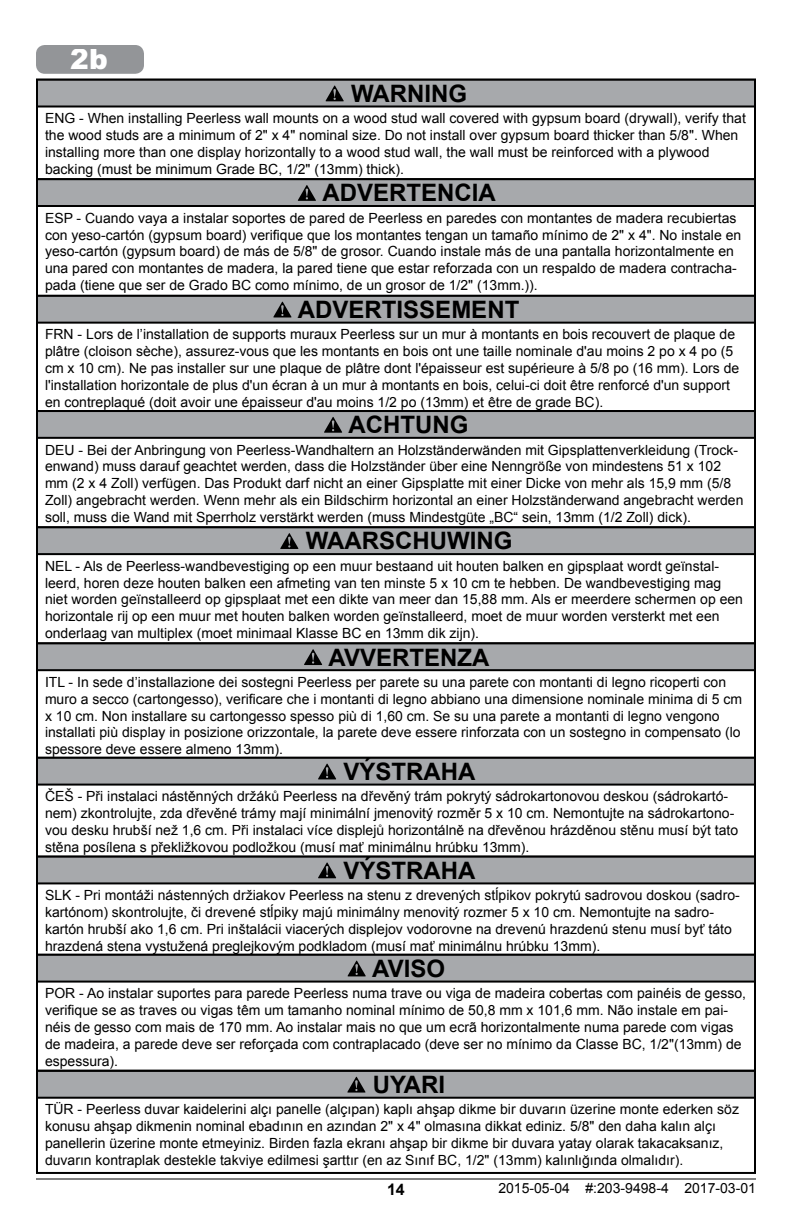
<style>
.page{position:relative;width:792px;height:1224px;background:#fff}
.page>*{position:absolute;margin:0;border:0;box-sizing:border-box;transform-origin:0 0}
.t1{font:900 28px "Arial";color:#fff}
.t2{font:700 24px "Arial";color:#000}
.t3{font:700 16px "Arial";color:#000}
.t4{font:14px/16.8px "Arial";color:#000}
</style>
<div class="page">
<hr style="left:36px;top:1178px;width:720px;height:2px;background:#000">
<div style="left:38px;top:47px;width:104px;height:25px;background:#939598;border-radius:7px"></div>
<div style="left:36px;top:45px;width:108px;height:29px;border:4px solid #939598;border-radius:7px"></div>
<div style="left:37px;top:80px;width:718px;height:27px;background:#a7a9ac"></div>
<svg style="left:325px;top:85px;width:19px;height:16px"></svg>
<div style="left:36px;top:79px;width:720px;height:29px;border:2px solid #000"></div>
<div style="left:37px;top:179px;width:718px;height:27px;background:#a7a9ac"></div>
<svg style="left:298px;top:185px;width:18px;height:16px"></svg>
<div style="left:36px;top:178px;width:720px;height:29px;border:2px solid #000"></div>
<div style="left:37px;top:296px;width:718px;height:27px;background:#a7a9ac"></div>
<svg style="left:273px;top:302px;width:19px;height:15px"></svg>
<div style="left:36px;top:295px;width:720px;height:29px;border:2px solid #000"></div>
<div style="left:37px;top:411px;width:718px;height:27px;background:#a7a9ac"></div>
<svg style="left:324px;top:417px;width:18px;height:16px"></svg>
<div style="left:36px;top:410px;width:720px;height:29px;border:2px solid #000"></div>
<div style="left:37px;top:527px;width:718px;height:27px;background:#a7a9ac"></div>
<svg style="left:280px;top:533px;width:19px;height:16px"></svg>
<div style="left:36px;top:526px;width:720px;height:29px;border:2px solid #000"></div>
<div style="left:37px;top:643px;width:718px;height:27px;background:#a7a9ac"></div>
<svg style="left:304px;top:649px;width:18px;height:16px"></svg>
<div style="left:36px;top:642px;width:720px;height:29px;border:2px solid #000"></div>
<div style="left:37px;top:758px;width:718px;height:27px;background:#a7a9ac"></div>
<svg style="left:318px;top:764px;width:18px;height:15px"></svg>
<div style="left:36px;top:757px;width:720px;height:29px;border:2px solid #000"></div>
<div style="left:37px;top:857px;width:718px;height:26px;background:#a7a9ac"></div>
<svg style="left:318px;top:862px;width:18px;height:16px"></svg>
<div style="left:36px;top:856px;width:720px;height:28px;border:2px solid #000"></div>
<div style="left:37px;top:955px;width:718px;height:27px;background:#a7a9ac"></div>
<svg style="left:347px;top:960px;width:19px;height:16px"></svg>
<div style="left:36px;top:954px;width:720px;height:29px;border:2px solid #000"></div>
<div style="left:36px;top:1070px;width:720px;height:104px;border:2px solid #000"></div>
<div style="left:37px;top:1071px;width:718px;height:27px;background:#a7a9ac"></div>
<svg style="left:347px;top:1077px;width:19px;height:16px"></svg>
<div style="left:36px;top:1070px;width:720px;height:29px;border:2px solid #000"></div>
<h1 class="t1" style="left:70px;top:39px;width:39px">2b</h1>
<h2 class="t2" style="left:351px;top:77px;width:117px">WARNING</h2>
<p class="t4" style="left:45px;top:110px;width:703px">ENG - When installing Peerless wall mounts on a wood stud wall covered with gypsum board (drywall), verify that the wood studs are a minimum of 2" x 4" nominal size. Do not install over gypsum board thicker than 5/8". When installing more than one display horizontally to a wood stud wall, the wall must be reinforced with a plywood backing (must be minimum Grade BC, 1/2" (13mm) thick).</p>
<h2 class="t2" style="left:322px;top:177px;width:175px">ADVERTENCIA</h2>
<p class="t4" style="left:45px;top:210px;width:698px">ESP - Cuando vaya a instalar soportes de pared de Peerless en paredes con montantes de madera recubiertas con yeso-cartón (gypsum board) verifique que los montantes tengan un tamaño mínimo de 2" x 4". No instale en yeso-cartón (gypsum board) de más de 5/8" de grosor. Cuando instale más de una pantalla horizontalmente en una pared con montantes de madera, la pared tiene que estar reforzada con un respaldo de madera contracha&shy;pada (tiene que ser de Grado BC como mínimo, de un grosor de 1/2" (13mm.)).</p>
<h2 class="t2" style="left:298px;top:294px;width:223px">ADVERTISSEMENT</h2>
<p class="t4" style="left:45px;top:326px;width:696px">FRN - Lors de l’installation de supports muraux Peerless sur un mur à montants en bois recouvert de plaque de plâtre (cloison sèche), assurez-vous que les montants en bois ont une taille nominale d'au moins 2 po x 4 po (5 cm x 10 cm). Ne pas installer sur une plaque de plâtre dont l'épaisseur est supérieure à 5/8 po (16 mm). Lors de l'installation horizontale de plus d'un écran à un mur à montants en bois, celui-ci doit être renforcé d'un support en contreplaqué (doit avoir une épaisseur d'au moins 1/2 po (13mm) et être de grade BC).</p>
<h2 class="t2" style="left:349px;top:409px;width:121px">ACHTUNG</h2>
<p class="t4" style="left:45px;top:441px;width:700px">DEU - Bei der Anbringung von Peerless-Wandhaltern an Holzständerwänden mit Gipsplattenverkleidung (Trock&shy;enwand) muss darauf geachtet werden, dass die Holzständer über eine Nenngröße von mindestens 51 x 102 mm (2 x 4 Zoll) verfügen. Das Produkt darf nicht an einer Gipsplatte mit einer Dicke von mehr als 15,9 mm (5/8<br>Zoll) angebracht werden. Wenn mehr als ein Bildschirm horizontal an einer Holzständerwand angebracht werden soll, muss die Wand mit Sperrholz verstärkt werden (muss Mindestgüte „BC“ sein, 13mm (1/2 Zoll) dick).</p>
<h2 class="t2" style="left:306px;top:525px;width:208px">WAARSCHUWING</h2>
<p class="t4" style="left:45px;top:558px;width:700px">NEL - Als de Peerless-wandbevestiging op een muur bestaand uit houten balken en gipsplaat wordt geïnstal&shy;leerd, horen deze houten balken een afmeting van ten minste 5 x 10 cm te hebben. De wandbevestiging mag niet worden geïnstalleerd op gipsplaat met een dikte van meer dan 15,88 mm. Als er meerdere schermen op een horizontale rij op een muur met houten balken worden geïnstalleerd, moet de muur worden versterkt met een onderlaag van multiplex (moet minimaal Klasse BC en 13mm dik zijn).</p>
<h2 class="t2" style="left:329px;top:641px;width:162px">AVVERTENZA</h2>
<p class="t4" style="left:45px;top:674px;width:699px">ITL - In sede d’installazione dei sostegni Peerless per parete su una parete con montanti di legno ricoperti con muro a secco (cartongesso), verificare che i montanti di legno abbiano una dimensione nominale minima di 5 cm x 10 cm. Non installare su cartongesso spesso più di 1,60 cm. Se su una parete a montanti di legno vengono installati più display in posizione orizzontale, la parete deve essere rinforzata con un sostegno in compensato (lo spessore deve essere almeno 13mm).</p>
<h2 class="t2" style="left:344px;top:755px;width:133px">VÝSTRAHA</h2>
<p class="t4" style="left:45px;top:788px;width:695px">ČEŠ - Při instalaci nástěnných držáků Peerless na dřevěný trám pokrytý sádrokartonovou deskou (sádrokartó&shy;nem) zkontrolujte, zda dřevěné trámy mají minimální jmenovitý rozměr 5 x 10 cm. Nemontujte na sádrokartono&shy;vou desku hrubší než 1,6 cm. Při instalaci více displejů horizontálně na dřevěnou hrázděnou stěnu musí být tato stěna posílena s překližkovou podložkou (musí mať minimálnu hrúbku 13mm).</p>
<h2 class="t2" style="left:344px;top:854px;width:133px">VÝSTRAHA</h2>
<p class="t4" style="left:45px;top:887px;width:696px">SLK - Pri montáži nástenných držiakov Peerless na stenu z drevených stĺpikov pokrytú sadrovou doskou (sadro&shy;kartónom) skontrolujte, či drevené stĺpiky majú minimálny menovitý rozmer 5 x 10 cm. Nemontujte na sadro&shy;kartón hrubší ako 1,6 cm. Pri inštalácii viacerých displejov vodorovne na drevenú hrazdenú stenu musí byť táto hrazdená stena vystužená preglejkovým podkladom (musí mať minimálnu hrúbku 13mm).</p>
<h2 class="t2" style="left:372px;top:952px;width:74px">AVISO</h2>
<p class="t4" style="left:45px;top:985px;width:703px">POR - Ao instalar suportes para parede Peerless numa trave ou viga de madeira cobertas com painéis de gesso, verifique se as traves ou vigas têm um tamanho nominal mínimo de 50,8 mm x 101,6 mm. Não instale em pai&shy;néis de gesso com mais de 170 mm. Ao instalar mais no que um ecrã horizontalmente numa parede com vigas de madeira, a parede deve ser reforçada com contraplacado (deve ser no mínimo da Classe BC, 1/2"(13mm) de espessura).</p>
<h2 class="t2" style="left:373px;top:1069px;width:74px">UYARI</h2>
<p class="t4" style="left:45px;top:1101px;width:696px">TÜR - Peerless duvar kaidelerini alçı panelle (alçıpan) kaplı ahşap dikme bir duvarın üzerine monte ederken söz konusu ahşap dikmenin nominal ebadının en azından 2" x 4" olmasına dikkat ediniz. 5/8" den daha kalın alçı panellerin üzerine monte etmeyiniz. Birden fazla ekranı ahşap bir dikme bir duvara yatay olarak takacaksanız, duvarın kontraplak destekle takviye edilmesi şarttır (en az Sınıf BC, 1/2" (13mm) kalınlığında olmalıdır).</p>
<p class="t3" style="left:387px;top:1178px;width:19px">14</p>
<p class="t4" style="left:498px;top:1180px;width:259px">2015-05-04 #:203-9498-4 2017-03-01</p>
</div>
